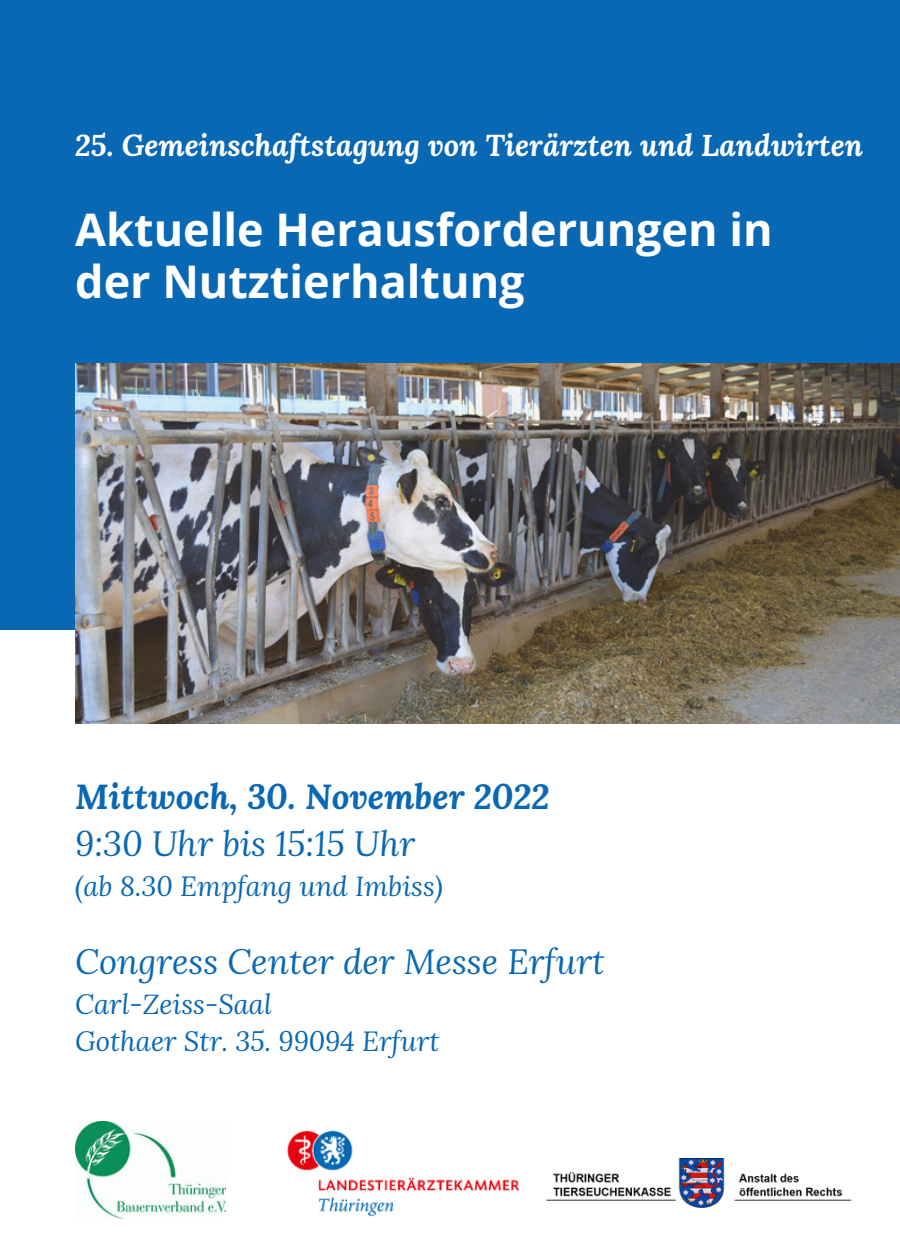
<style>
.page{position:relative;width:900px;height:1260px;background:#0968b4}
.page>*{position:absolute;margin:0;border:0;box-sizing:border-box;transform-origin:0 0}
.t1{font:700 45px/52.5px "Open Sans";color:#fff}
.t2{font:italic 34.75px "Lora";color:#0968b4}
.t3{font:italic 700 34.75px "Lora";color:#0968b4}
.t4{font:italic 700 30px "Lora";color:#fff}
.t5{font:italic 27.5px/37.5px "Lora";color:#0968b4}
</style>
<div class="page">
<div style="left:0;top:630px;width:900px;height:630px;background:#fff"></div>
<img style="left:75px;top:363px;width:825px;height:360px">
<img style="left:75px;top:1121px;width:150px;height:98px">
<img style="left:287px;top:1130px;width:233px;height:87px">
<img style="left:546px;top:1159px;width:306px;height:49px">
<p class="t4" style="left:75px;top:125px;width:789px">25. Gemeinschaftstagung von Tierärzten und Landwirten</p>
<h1 class="t1" style="left:75px;top:202px;width:699px">Aktuelle Herausforderungen in der Nutztierhaltung</h1>
<p class="t3" style="left:75px;top:774px;width:476px">Mittwoch, 30. November 2022</p>
<p class="t2" style="left:75px;top:820px;width:342px">9:30 Uhr bis 15:15 Uhr</p>
<p class="t5" style="left:75px;top:866px;width:369px">(ab 8.30 Empfang und Imbiss)</p>
<p class="t2" style="left:75px;top:939px;width:531px">Congress Center der Messe Erfurt</p>
<p class="t5" style="left:75px;top:985px;width:366px">Carl-Zeiss-Saal<br>Gothaer Str. 35. 99094 Erfurt</p>
</div>
